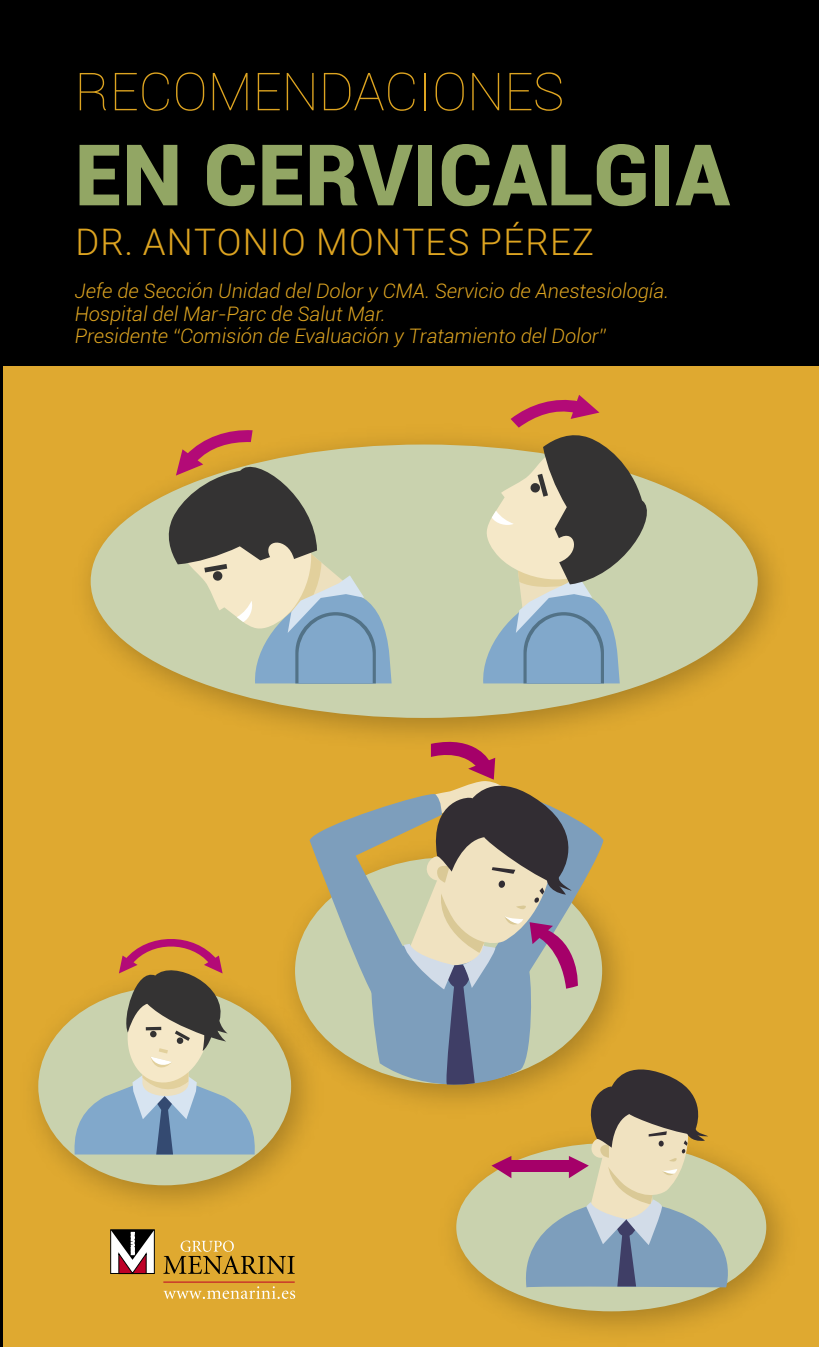
<style>
.page{position:relative;width:819px;height:1347px;background:#fff}
.page>*{position:absolute;margin:0;border:0;box-sizing:border-box;transform-origin:0 0}
.t1{font:900 85px "Roboto";color:#92a664}
.t2{font:100 52.5px "Roboto";color:#dda421}
.t3{font:300 36.5px "Roboto";letter-spacing:.035em;color:#dda421}
.t4{font:italic 300 20px/22.5px "Roboto";color:#dda421}
</style>
<div class="page">
<svg style="left:0;top:366px;width:4px;height:980px;background:#372a0c"></svg>
<div style="left:4px;top:347px;width:815px;height:999px;background:#dfa930"></div>
<img style="left:87px;top:439px;width:688px;height:295px">
<div style="left:91px;top:444px;width:667px;height:274px;background:#c9d2ae;border-radius:50%"></div>
<img style="left:34px;top:956px;width:276px;height:249px">
<div style="left:38px;top:987px;width:253px;height:198px;background:#c9d2ae;border-radius:50%"></div>
<img style="left:479px;top:1172px;width:305px;height:158px">
<div style="left:456px;top:1143px;width:310px;height:168px;background:#c9d2ae;border-radius:50%"></div>
<svg style="left:165px;top:430px;width:227px;height:253px"></svg>
<svg style="left:479px;top:395px;width:182px;height:288px"></svg>
<svg style="left:74px;top:939px;width:181px;height:215px"></svg>
<svg style="left:310px;top:734px;width:434px;height:553px"></svg>
<svg style="left:163px;top:1286px;width:132px;height:12px"></svg>
<svg style="left:163px;top:1240px;width:132px;height:34px"></svg>
<hr style="left:163px;top:1281px;width:132px;height:1px;background:#be0027">
<svg style="left:110px;top:1229px;width:45px;height:45px;background:#927d80"></svg>
<div style="left:0;top:0;width:819px;height:366px;background:#000"></div>
<h2 class="t2" style="left:75px;top:55px;width:491px">RECOMENDACIONES</h2>
<h1 class="t1" style="left:75px;top:115px;width:656px">EN CERVICALGIA</h1>
<h3 class="t3" style="left:75px;top:216px;width:520px">DR. ANTONIO MONTES PÉREZ</h3>
<p class="t4" style="left:75px;top:279px;width:596px">Jefe de Sección Unidad del Dolor y CMA. Servicio de Anestesiología.<br>Hospital del Mar-Parc de Salut Mar.<br>Presidente “Comisión de Evaluación y Tratamiento del Dolor”</p>
</div>
